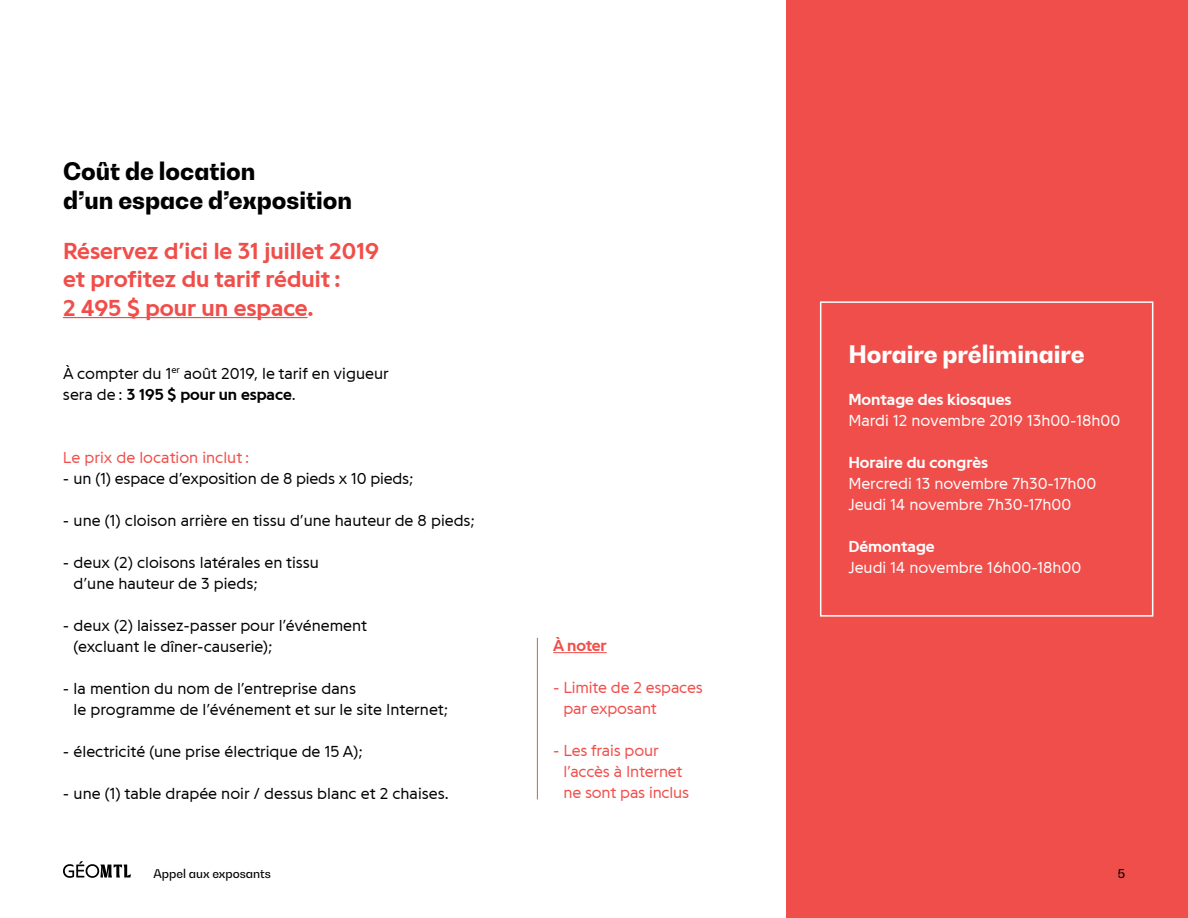
<style>
.page{position:relative;width:1188px;height:918px;background:#fff}
.page>*{position:absolute;margin:0;border:0;box-sizing:border-box;transform-origin:0 0}
.t1{font:700 24px/28.5px "Programme";color:#f04e4a}
.t2{font:800 24px/28.8px "Bw Gradual";color:#000}
.t3{font:800 24px "Bw Gradual";color:#fff}
.t4{font:300 16.5px/21px "Programme";color:#000}
.t5{font:300 16.5px/21px "Programme";color:#fff}
.t6{font:300 16.5px/21px "Programme";letter-spacing:-.01em;color:#f04e4a}
.t7{font:700 16.5px "Programme";color:#fff}
.t8{font:700 16.5px "Programme";letter-spacing:-.01em;color:#f04e4a}
.t9{font:500 12px "Bw Gradual";color:#000}
.s1{font-weight:700}
</style>
<div class="page">
<svg style="left:63px;top:861px;width:68px;height:17px"></svg>
<div style="left:786px;top:0;width:402px;height:918px;background:#f04e4a"></div>
<div style="left:820px;top:301px;width:333px;height:316px;border:2px solid #fff"></div>
<hr style="left:63px;top:317px;width:245px;height:1px;background:#f04e4a">
<hr style="left:553px;top:652px;width:54px;height:1px;background:#f04e4a">
<hr style="left:537px;top:638px;width:1px;height:162px;background:#f04e4a">
<h1 class="t2" style="left:63px;top:157px;width:291px">Coût de location<br>d’un espace d’exposition</h1>
<h1 class="t1" style="left:63px;top:237px;width:318px">Réservez d’ici le 31 juillet 2019 et profitez du tarif réduit :<br>2 495 $ pour un espace.</h1>
<p class="t4" style="left:63px;top:363px;width:327px">À compter du 1<sup>er</sup> août 2019, le tarif en vigueur sera de : <span class="s1">3 195 $ pour un espace</span>.</p>
<p class="t6" style="left:63px;top:447px;width:188px">Le prix de location inclut :</p>
<p class="t4" style="left:63px;top:468px;width:352px">- un (1) espace d’exposition de 8 pieds x 10 pieds;</p>
<p class="t4" style="left:63px;top:510px;width:414px">- une (1) cloison arrière en tissu d’une hauteur de 8 pieds;</p>
<p class="t4" style="left:74px;top:552px;width:247px;text-indent:-11px">- deux (2) cloisons latérales en tissu d’une hauteur de 3 pieds;</p>
<p class="t4" style="left:74px;top:615px;width:295px;text-indent:-11px">- deux (2) laissez-passer pour l’événement (excluant le dîner-causerie);</p>
<p class="t4" style="left:74px;top:678px;width:376px;text-indent:-11px">- la mention du nom de l’entreprise dans<br>le programme de l’événement et sur le site Internet;</p>
<p class="t4" style="left:63px;top:741px;width:301px">- électricité (une prise électrique de 15 A);</p>
<p class="t4" style="left:63px;top:783px;width:387px">- une (1) table drapée noir / dessus blanc et 2 chaises.</p>
<p class="t9" style="left:153px;top:865px;width:119px">Appel aux exposants</p>
<p class="t8" style="left:553px;top:637px;width:55px">À noter</p>
<p class="t6" style="left:563px;top:678px;width:141px;text-indent:-10px">- Limite de 2 espaces par exposant</p>
<p class="t6" style="left:563px;top:741px;width:127px;text-indent:-10px">- Les frais pour l’accès à Internet ne sont pas inclus</p>
<h1 class="t3" style="left:848px;top:338px;width:238px">Horaire préliminaire</h1>
<p class="t7" style="left:848px;top:391px;width:165px">Montage des kiosques</p>
<p class="t5" style="left:848px;top:410px;width:273px">Mardi 12 novembre 2019 13h00-18h00</p>
<p class="t7" style="left:848px;top:454px;width:141px">Horaire du congrès</p>
<p class="t5" style="left:848px;top:473px;width:249px">Mercredi 13 novembre 7h30-17h00<br>Jeudi 14 novembre 7h30-17h00</p>
<p class="t7" style="left:848px;top:538px;width:88px">Démontage</p>
<p class="t5" style="left:848px;top:557px;width:235px">Jeudi 14 novembre 16h00-18h00</p>
<p class="t9" style="left:1118px;top:865px;width:9px">5</p>
</div>
